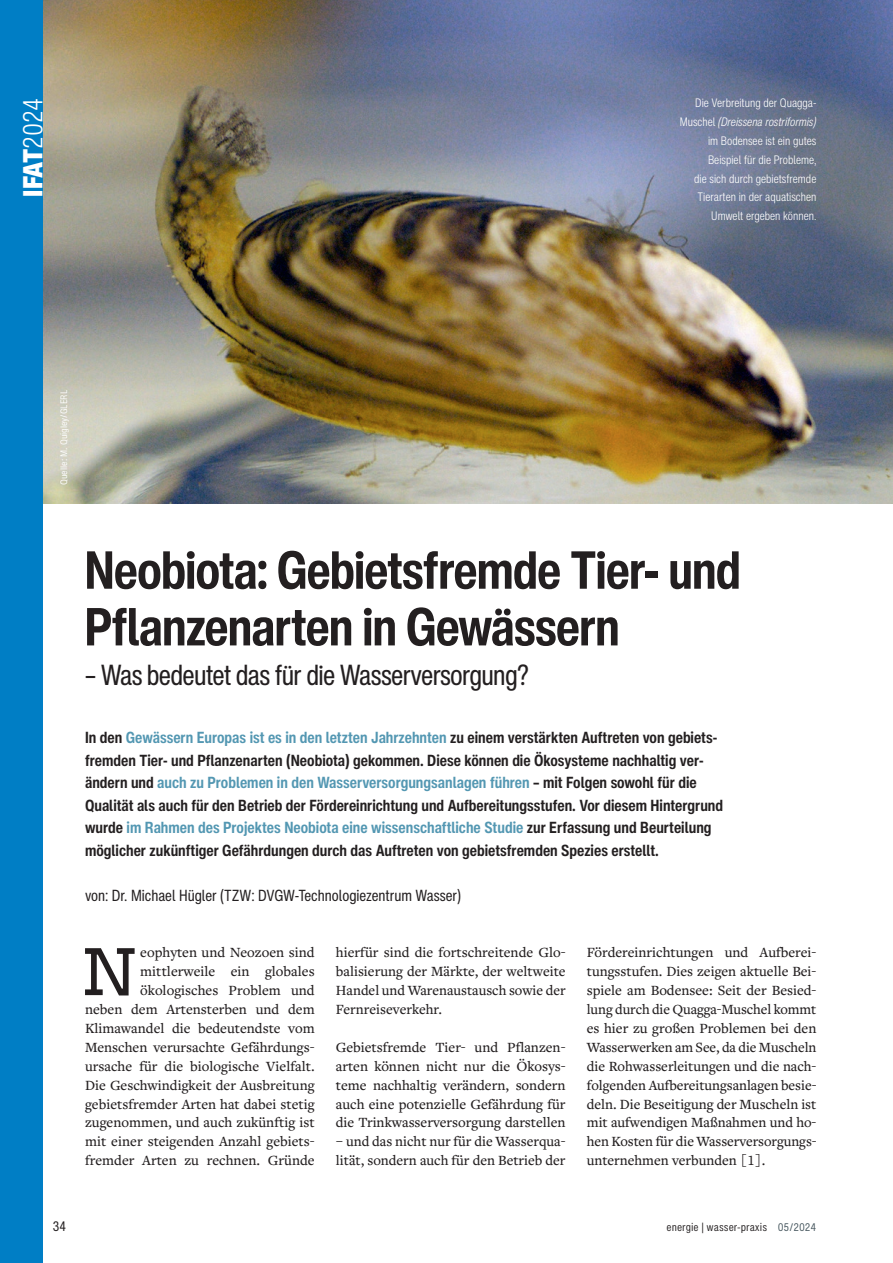
<style>
.page{position:relative;width:893px;height:1263px;background:#fff}
.page>*{position:absolute;margin:0;border:0;box-sizing:border-box;transform-origin:0 0}
.t1{font:500 75.15px "Freight Macro Pro";color:#231f20}
.t2{font:700 condensed 52.5px/56.7px "Helvetica Now Display";color:#231f20}
.t3{font:condensed 28.5px "Helvetica Now Display";color:#231f20}
.t4{font:900 condensed 27px "Helvetica Now Text";color:#fff}
.t5{font:700 condensed 15.75px/22.5px "Helvetica Now Text";color:#231f20}
.t6{font:condensed 15.75px "Helvetica Now Text";color:#231f20}
.t7{font:500 14.7px/18.9px "Freight Text Pro";color:#231f20;text-align:justify}
.t8{font:condensed 13.5px "Helvetica Now Text";color:#231f20}
.t9{font:300 condensed 12px/18.9px "Helvetica Now Text";color:#fff;text-align:right}
.t10{font:condensed 10.5px "Helvetica Now Micro";color:#231f20}
.t11{font:condensed 9px "Helvetica Now Micro";color:#fff}
.s1{font-weight:300}
.s2{font-style:italic}
.s3{color:#5397b2}
.s4{color:#45555d}
</style>
<div class="page">
<img style="left:43px;top:0;width:850px;height:504px">
<div style="left:0;top:0;width:43px;height:1263px;background:#007ec5"></div>
<h3 class="t4" style="left:15px;top:197px;width:100px;rotate:-90deg">IFAT<span class="s1">2024</span></h3>
<p class="t9" style="left:680px;top:93px;width:138px">Die Verbreitung der Quagga-<br>Muschel <span class="s2">(Dreissena rostriformis) </span>im Bodensee ist ein gutes<br>Beispiel für die Probleme,<br>die sich durch gebietsfremde<br>Tierarten in der aquatischen<br>Umwelt ergeben können.</p>
<p class="t11" style="left:57px;top:485px;width:96px;rotate:-90deg">Quelle: M. Quigley/GLERL</p>
<h2 class="t2" style="left:85px;top:542px;width:657px">Neobiota: Gebietsfremde Tier- und<br>Pflanzenarten in Gewässern</h2>
<h3 class="t3" style="left:85px;top:656px;width:445px">– Was bedeutet das für die Wasserversorgung?</h3>
<p class="t5" style="left:85px;top:726px;width:640px">In den <span class="s3">Gewässern Europas ist es in den letzten Jahrzehnten</span> zu einem verstärkten Auftreten von gebiets&shy;fremden Tier- und Pflanzenarten (Neobiota) gekommen. Diese können die Ökosysteme nachhaltig ver&shy;ändern und <span class="s3">auch zu Problemen in den Wasserversorgungsanlagen führen</span> – mit Folgen sowohl für die Qualität als auch für den Betrieb der Fördereinrichtung und Aufbereitungsstufen. Vor diesem Hintergrund wurde <span class="s3">im Rahmen des Projektes Neobiota eine wissenschaftliche Studie</span> zur Erfassung und Beurteilung möglicher zukünftiger Gefährdungen durch das Auftreten von gebietsfremden Spezies erstellt.</p>
<p class="t6" style="left:85px;top:885px;width:378px">von: Dr. Michael Hügler (TZW: DVGW-Technologiezentrum Wasser)</p>
<p class="t7" style="left:85px;top:943px;width:231px;text-align:right">eophyten und Neozoen sind mittlerweile ein globales ökologisches Problem und<br>neben dem Artensterben und dem Klimawandel die bedeutendste vom Menschen verursachte Gefährdungs&shy;ursache für die biologische Vielfalt.<br>Die Geschwindigkeit der Ausbreitung gebietsfremder Arten hat dabei stetig zugenommen, und auch zukünftig ist mit einer steigenden Anzahl gebiets&shy;fremder Arten zu rechnen. Gründe</p>
<p class="t7" style="left:336px;top:943px;width:231px">hierfür sind die fortschreitende Glo&shy;balisierung der Märkte, der weltweite Handel und Warenaustausch sowie der Fernreiseverkehr.</p>
<h1 class="t1" style="left:82px;top:919px;width:56px">N</h1>
<p class="t7" style="left:336px;top:1037px;width:231px">Gebietsfremde Tier- und Pflanzen&shy;arten können nicht nur die Ökosys&shy;teme nachhaltig verändern, sondern auch eine potenzielle Gefährdung für die Trinkwasserversorgung darstellen</p>
<p class="t7" style="left:336px;top:1131px;width:231px">– und das nicht nur für die Wasserqua&shy;lität, sondern auch für den Betrieb der</p>
<p class="t7" style="left:587px;top:943px;width:231px">Fördereinrichtungen und Aufberei&shy;tungsstufen. Dies zeigen aktuelle Bei&shy;spiele am Bodensee: Seit der Besied&shy;lung durch die Quagga-Muschel kommt es hier zu großen Problemen bei den Wasserwerken am See, da die Muscheln die Rohwasserleitungen und die nach&shy;folgenden Aufbereitungsanlagen besie&shy;deln. Die Beseitigung der Muscheln ist mit aufwendigen Maßnahmen und ho&shy;hen Kosten für die Wasserversorgungs&shy;unternehmen verbunden [1].</p>
<p class="t8" style="left:53px;top:1217px;width:15px">34</p>
<p class="t10" style="left:667px;top:1220px;width:151px">energie | wasser-praxis <span class="s4">05/2024</span></p>
</div>
